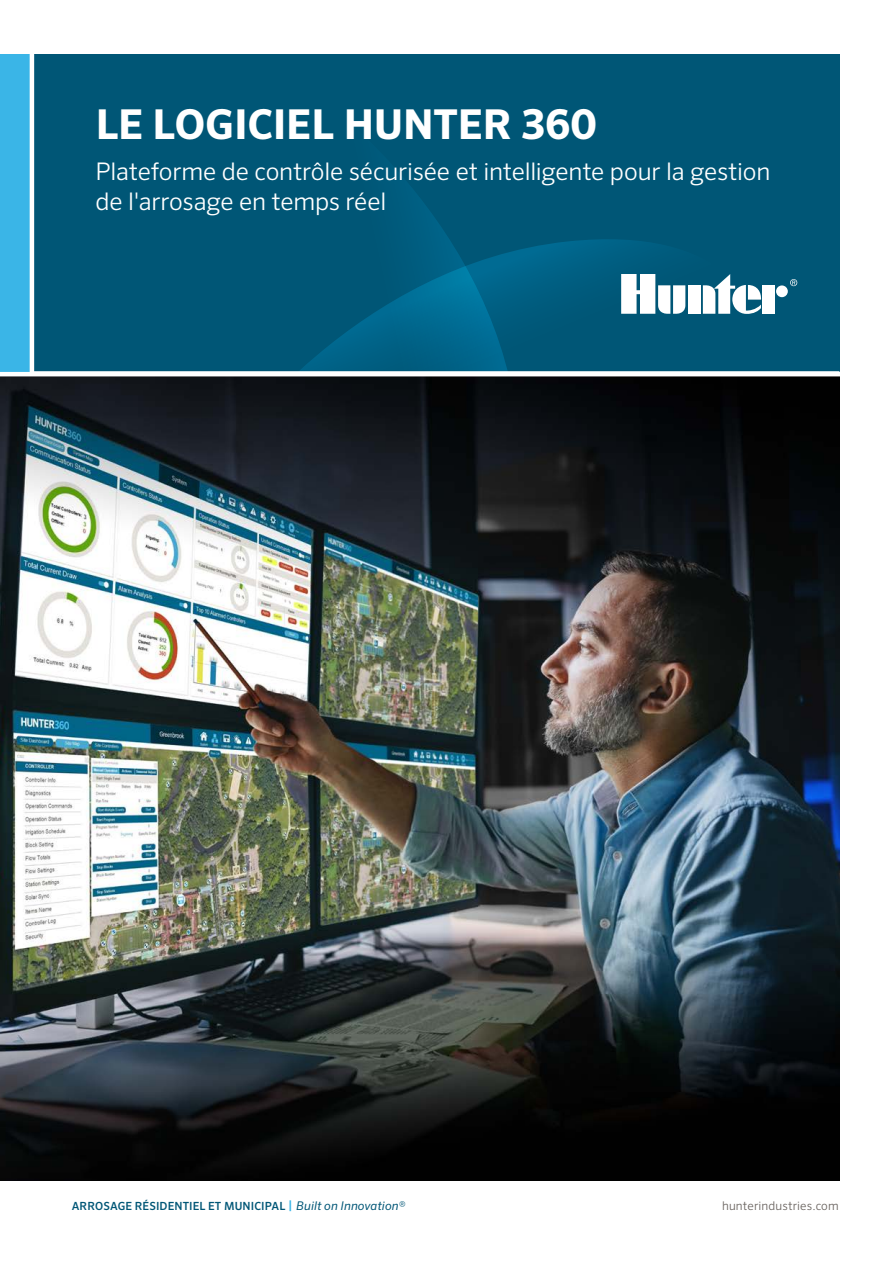
<style>
.page{position:relative;width:893px;height:1263px;background:#fff}
.page>*{position:absolute;margin:0;border:0;box-sizing:border-box;transform-origin:0 0}
.t1{font:700 41.1px "Sero Pro";letter-spacing:-.005em;color:#fff}
.t2{font:300 24.3px/30px "Sero Pro";letter-spacing:-.01em;color:#fff}
.t3{font:300 12px "Sero Pro";letter-spacing:.01em;color:#68625e}
.t4{font:500 11.25px "Sero Pro";letter-spacing:.01em;color:#005676}
.s1{font-size:12px;color:#3ab5e7}
.s2{font-weight:400;font-style:italic;font-size:12px}
</style>
<div class="page">
<img style="left:0;top:376px;width:839px;height:804px">
<div style="left:32px;top:54px;width:807px;height:317px;background:#005676"></div>
<svg style="left:537px;top:239px;width:226px;height:75px"></svg>
<svg style="left:300px;top:180px;width:237px;height:191px"></svg>
<div style="left:0;top:371px;width:839px;height:5px;background:#cadbe2"></div>
<div style="left:0;top:54px;width:31px;height:319px;background:#3ab5e7"></div>
<hr style="left:30px;top:0;width:4px;height:373px;background:#fff">
<svg style="left:790px;top:279px;width:7px;height:7px"></svg>
<div style="left:688px;top:285px;width:12px;height:29px;background:#fff"></div>
<div style="left:776px;top:285px;width:12px;height:12px;background:#fff;border-radius:50%"></div>
<div style="left:763px;top:285px;width:12px;height:29px;background:#fff"></div>
<svg style="left:703px;top:274px;width:58px;height:40px"></svg>
<svg style="left:621px;top:274px;width:64px;height:40px"></svg>
<hr style="left:0;top:372px;width:868px;height:4px;background:#fff">
<h1 class="t1" style="left:96px;top:100px;width:503px">LE LOGICIEL HUNTER 360</h1>
<p class="t2" style="left:96px;top:156px;width:676px">Plateforme de contrôle sécurisée et intelligente pour la gestion de l'arrosage en temps réel</p>
<p class="t4" style="left:72px;top:1199px;width:335px">ARROSAGE RÉSIDENTIEL ET MUNICIPAL <span class="s1">|</span> <span class="s2">Built on Innovation®</span></p>
<p class="t3" style="left:722px;top:1198px;width:118px">hunterindustries.com</p>
</div>
